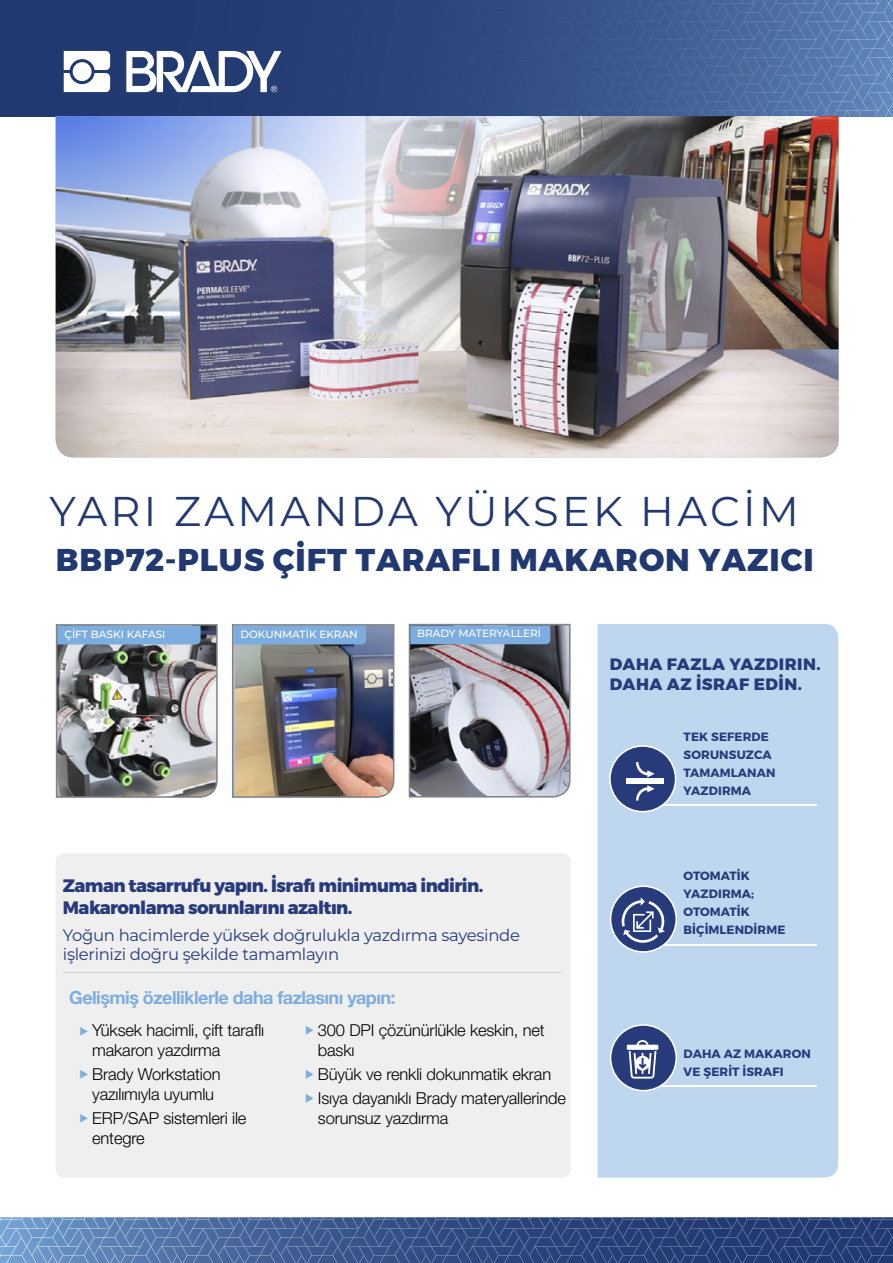
<style>
.page{position:relative;width:893px;height:1263px;background:#fff}
.page>*{position:absolute;margin:0;border:0;box-sizing:border-box;transform-origin:0 0}
.t1{font:41.55px "Montserrat";letter-spacing:.08em;color:#213870}
.t2{font:800 31.5px "Montserrat";letter-spacing:.03em;color:#213870}
.t3{font:800 18px/21.6px "Montserrat";letter-spacing:-.03em;color:#273a7a}
.t4{font:700 18px "Helvetica Neue";letter-spacing:-.03em;color:#7dadde}
.t5{font:300 16.5px/19.8px "Helvetica Neue LT Pro";letter-spacing:-.01em;color:#000}
.t6{font:16.5px/19.8px "Montserrat";letter-spacing:-.02em;color:#273a7a}
.t7{font:800 16.5px/19.8px "Montserrat";letter-spacing:.03em;color:#273a7a}
.t8{font:700 12px/18px "Montserrat";letter-spacing:.01em;color:#273a7a}
.t9{font:500 10.5px "Montserrat";color:#fff}
</style>
<div class="page">
<div style="left:0;top:0;width:64px;height:116px;background:#213971"></div>
<div style="left:64px;top:0;width:182px;height:116px;background:#223a72"></div>
<div style="left:246px;top:0;width:186px;height:116px;background:#274078"></div>
<div style="left:432px;top:0;width:125px;height:116px;background:#304b81"></div>
<img style="left:557px;top:0;width:186px;height:116px">
<img style="left:743px;top:0;width:150px;height:116px">
<img style="left:868px;top:48px;width:25px;height:68px">
<svg style="left:64px;top:51px;width:46px;height:41px"></svg>
<div style="left:73px;top:62px;width:19px;height:19px;background:#fff;border-radius:50%"></div>
<svg style="left:126px;top:51px;width:155px;height:41px"></svg>
<img style="left:0;top:1217px;width:42px;height:46px">
<img style="left:42px;top:1217px;width:182px;height:46px">
<img style="left:224px;top:1217px;width:186px;height:46px">
<img style="left:410px;top:1228px;width:125px;height:35px">
<svg style="left:311px;top:1217px;width:224px;height:11px;background:#3e588a"></svg>
<img style="left:535px;top:1217px;width:186px;height:46px">
<img style="left:721px;top:1217px;width:125px;height:46px">
<img style="left:846px;top:1217px;width:47px;height:46px">
<img style="left:56px;top:624px;width:162px;height:174px">
<img style="left:232px;top:624px;width:162px;height:174px">
<svg style="left:409px;top:624px;width:162px;height:173px;background:#91939f"></svg>
<div style="left:56px;top:853px;width:515px;height:324px;background:#efeff0;border-radius:9px"></div>
<div style="left:598px;top:624px;width:240px;height:553px;background:#bed6ee"></div>
<img style="left:56px;top:116px;width:783px;height:341px">
<hr style="left:660px;top:804px;width:156px;height:1px;background:#fff">
<hr style="left:660px;top:945px;width:156px;height:1px;background:#fff">
<hr style="left:660px;top:1085px;width:156px;height:1px;background:#fff">
<svg style="left:609px;top:745px;width:67px;height:67px;background:#6879a6"></svg>
<svg style="left:610px;top:885px;width:67px;height:68px;background:#6f7fab"></svg>
<svg style="left:610px;top:1024px;width:67px;height:67px;background:#7080ab"></svg>
<hr style="left:63px;top:972px;width:498px;height:1px;background:#d0d1d3">
<h1 class="t1" style="left:50px;top:483px;width:751px">YARI ZAMANDA YÜKSEK HACİM</h1>
<h2 class="t2" style="left:56px;top:540px;width:759px">BBP72-PLUS ÇİFT TARAFLI MAKARON YAZICI</h2>
<p class="t9" style="left:64px;top:626px;width:103px">ÇİFT BASKI KAFASI</p>
<p class="t9" style="left:240px;top:626px;width:119px">DOKUNMATİK EKRAN</p>
<p class="t9" style="left:417px;top:626px;width:125px">BRADY MATERYALLERİ</p>
<p class="t3" style="left:63px;top:876px;width:422px">Zaman tasarrufu yapın. İsrafı minimuma indirin.<br>Makaronlama sorunlarını azaltın.</p>
<p class="t6" style="left:63px;top:924px;width:459px">Yoğun hacimlerde yüksek doğrulukla yazdırma sayesinde işlerinizi doğru şekilde tamamlayın</p>
<p class="t4" style="left:69px;top:983px;width:328px">Gelişmiş özelliklerle daha fazlasını yapın:</p>
<p class="t5" style="left:92px;top:1020px;width:174px">Yüksek hacimli, çift taraflı makaron yazdırma</p>
<p class="t5" style="left:92px;top:1064px;width:130px">Brady Workstation yazılımıyla uyumlu</p>
<p class="t5" style="left:92px;top:1108px;width:156px">ERP/SAP sistemleri ile entegre</p>
<p class="t5" style="left:318px;top:1020px;width:228px">300 DPI çözünürlükle keskin, net baskı</p>
<p class="t5" style="left:318px;top:1061px;width:250px;line-height:24px">Büyük ve renkli dokunmatik ekran<br>Isıya dayanıklı Brady materyallerinde</p>
<p class="t5" style="left:318px;top:1107px;width:132px">sorunsuz yazdırma</p>
<p class="t7" style="left:610px;top:655px;width:212px">DAHA FAZLA YAZDIRIN.<br>DAHA AZ İSRAF EDİN.</p>
<p class="t8" style="left:684px;top:728px;width:93px">TEK SEFERDE<br>SORUNSUZCA<br>TAMAMLANAN<br>YAZDIRMA</p>
<p class="t8" style="left:684px;top:866px;width:103px">OTOMATİK<br>YAZDIRMA;<br>OTOMATİK<br>BİÇİMLENDİRME</p>
<p class="t8" style="left:684px;top:1044px;width:129px">DAHA AZ MAKARON<br>VE ŞERİT İSRAFI</p>
</div>
